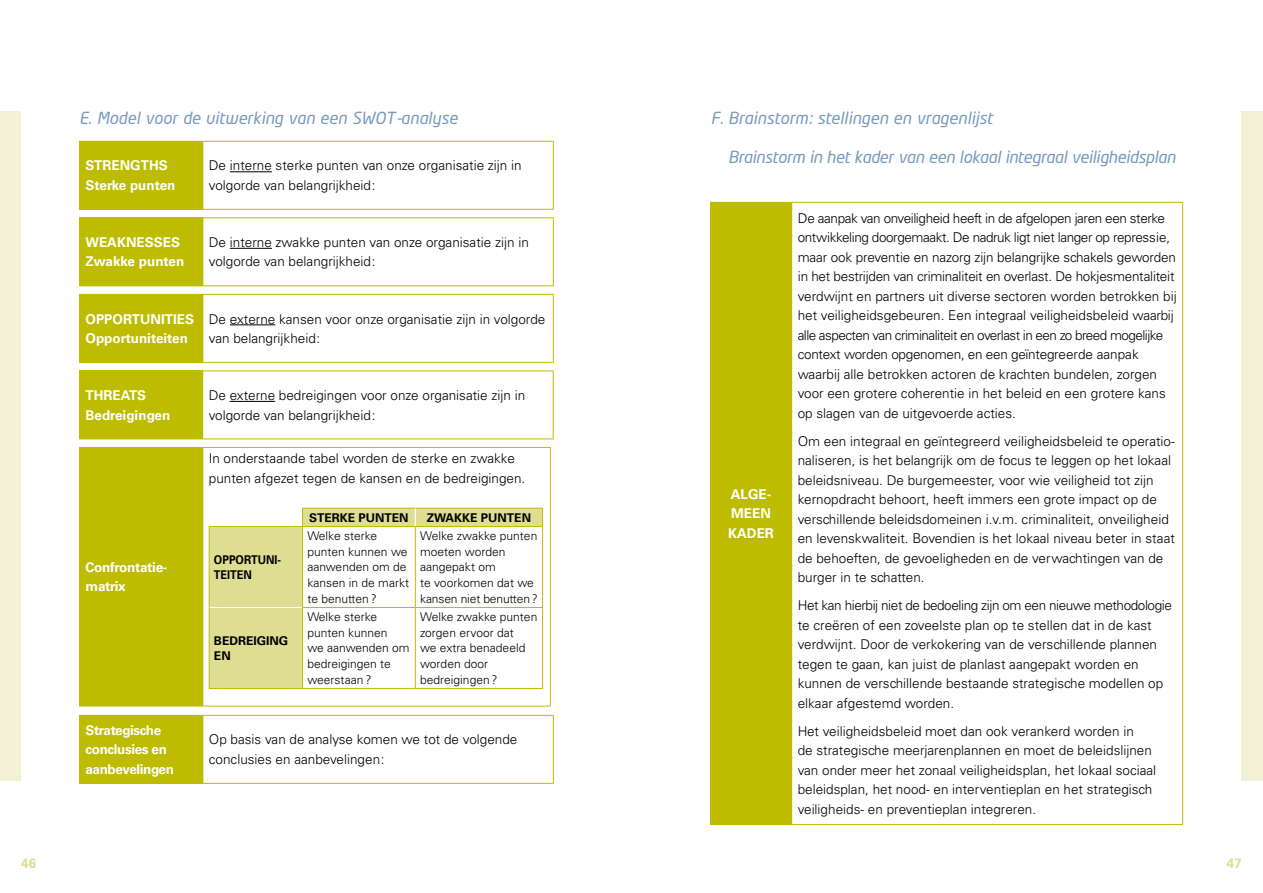
<style>
.page{position:relative;width:1263px;height:893px;background:#fff}
.page>*{position:absolute;margin:0;border:0;box-sizing:border-box;transform-origin:0 0}
.t1{font:italic 16.5px "Neo Tech";color:#779abd}
.t2{font:italic 16.5px "Neo Tech";letter-spacing:-.02em;color:#779abd}
.t3{font:300 13.5px/19.5px "Univers LT Std";color:#000}
.t4{font:300 13.5px/19.5px "Univers LT Std";letter-spacing:-.02em;color:#000}
.t5{font:700 13.5px/19.5px "Univers LT Std";color:#fff}
.t6{font:700 13.5px/19.5px "Univers LT Std";letter-spacing:-.02em;color:#fff}
.t7{font:700 13.5px "Univers LT Std";color:#dfdd91}
.t8{font:300 12px/15.6px "Univers LT Std";color:#000}
.t9{font:700 12px/15.6px "Univers LT Std";color:#000}
.t10{font:700 12px "Univers LT Std";color:#000;scale:.9 1}
</style>
<div class="page">
<div style="left:0;top:111px;width:21px;height:670px;background:#f2f1d5"></div>
<div style="left:1241px;top:111px;width:22px;height:670px;background:#f2f1d5"></div>
<div style="left:80px;top:141px;width:123px;height:68px;background:#bebc00"></div>
<hr style="left:79px;top:141px;width:124px;height:1px;background:#bebc00">
<hr style="left:79px;top:142px;width:1px;height:67px;background:#bebc00">
<hr style="left:79px;top:209px;width:124px;height:1px;background:#bebc00">
<hr style="left:203px;top:141px;width:351px;height:1px;background:#bebc00">
<hr style="left:553px;top:142px;width:1px;height:67px;background:#bebc00">
<hr style="left:203px;top:209px;width:351px;height:1px;background:#bebc00">
<hr style="left:230px;top:171px;width:42px;height:1px;background:#000">
<div style="left:80px;top:715px;width:123px;height:68px;background:#bebc00"></div>
<hr style="left:79px;top:715px;width:124px;height:1px;background:#bebc00">
<hr style="left:79px;top:716px;width:1px;height:67px;background:#bebc00">
<hr style="left:79px;top:783px;width:124px;height:1px;background:#bebc00">
<hr style="left:203px;top:715px;width:351px;height:1px;background:#bebc00">
<hr style="left:553px;top:716px;width:1px;height:67px;background:#bebc00">
<hr style="left:203px;top:783px;width:351px;height:1px;background:#bebc00">
<div style="left:80px;top:218px;width:123px;height:68px;background:#bebc00"></div>
<hr style="left:79px;top:217px;width:124px;height:1px;background:#bebc00">
<hr style="left:79px;top:218px;width:1px;height:67px;background:#bebc00">
<hr style="left:79px;top:285px;width:124px;height:1px;background:#bebc00">
<hr style="left:203px;top:217px;width:351px;height:1px;background:#bebc00">
<hr style="left:553px;top:218px;width:1px;height:67px;background:#bebc00">
<hr style="left:203px;top:285px;width:351px;height:1px;background:#bebc00">
<hr style="left:230px;top:248px;width:42px;height:1px;background:#000">
<div style="left:80px;top:294px;width:123px;height:68px;background:#bebc00"></div>
<hr style="left:79px;top:294px;width:124px;height:1px;background:#bebc00">
<hr style="left:79px;top:295px;width:1px;height:67px;background:#bebc00">
<hr style="left:79px;top:362px;width:124px;height:1px;background:#bebc00">
<hr style="left:203px;top:294px;width:351px;height:1px;background:#bebc00">
<hr style="left:553px;top:295px;width:1px;height:67px;background:#bebc00">
<hr style="left:203px;top:362px;width:351px;height:1px;background:#bebc00">
<hr style="left:230px;top:324px;width:45px;height:1px;background:#000">
<div style="left:80px;top:371px;width:123px;height:68px;background:#bebc00"></div>
<hr style="left:79px;top:370px;width:124px;height:1px;background:#bebc00">
<hr style="left:79px;top:371px;width:1px;height:68px;background:#bebc00">
<hr style="left:79px;top:439px;width:124px;height:1px;background:#bebc00">
<hr style="left:203px;top:370px;width:351px;height:1px;background:#bebc00">
<hr style="left:553px;top:371px;width:1px;height:68px;background:#bebc00">
<hr style="left:203px;top:439px;width:351px;height:1px;background:#bebc00">
<hr style="left:230px;top:401px;width:45px;height:1px;background:#000">
<div style="left:80px;top:447px;width:123px;height:259px;background:#bebc00"></div>
<hr style="left:79px;top:447px;width:124px;height:1px;background:#bebc00">
<hr style="left:79px;top:448px;width:1px;height:258px;background:#bebc00">
<hr style="left:79px;top:706px;width:124px;height:1px;background:#bebc00">
<hr style="left:203px;top:447px;width:348px;height:1px;background:#bebc00">
<hr style="left:550px;top:448px;width:1px;height:258px;background:#bebc00">
<hr style="left:203px;top:706px;width:348px;height:1px;background:#bebc00">
<svg style="left:210px;top:509px;width:332px;height:179px"></svg>
<hr style="left:209px;top:607px;width:93px;height:1px;background:#fff">
<hr style="left:302px;top:527px;width:1px;height:80px;background:#bebc00">
<hr style="left:415px;top:527px;width:1px;height:80px;background:#bebc00">
<hr style="left:542px;top:527px;width:1px;height:80px;background:#bebc00">
<hr style="left:302px;top:607px;width:113px;height:1px;background:#bebc00">
<hr style="left:302px;top:608px;width:1px;height:80px;background:#bebc00">
<hr style="left:415px;top:607px;width:128px;height:1px;background:#bebc00">
<hr style="left:415px;top:608px;width:1px;height:80px;background:#bebc00">
<hr style="left:542px;top:608px;width:1px;height:80px;background:#bebc00">
<hr style="left:303px;top:688px;width:112px;height:1px;background:#bebc00">
<hr style="left:415px;top:688px;width:128px;height:1px;background:#bebc00">
<hr style="left:209px;top:526px;width:94px;height:1px;background:#bebc00">
<hr style="left:209px;top:527px;width:1px;height:80px;background:#bebc00">
<hr style="left:209px;top:607px;width:1px;height:81px;background:#bebc00">
<hr style="left:209px;top:688px;width:94px;height:1px;background:#bebc00">
<hr style="left:302px;top:508px;width:113px;height:1px;background:#bebc00">
<svg style="left:302px;top:508px;width:1px;height:18px"></svg>
<hr style="left:415px;top:508px;width:128px;height:1px;background:#bebc00">
<hr style="left:303px;top:526px;width:112px;height:1px;background:#bebc00">
<hr style="left:415px;top:526px;width:128px;height:1px;background:#bebc00">
<svg style="left:415px;top:508px;width:1px;height:18px"></svg>
<svg style="left:542px;top:508px;width:1px;height:18px"></svg>
<div style="left:710px;top:202px;width:82px;height:623px;background:#bebc00"></div>
<hr style="left:792px;top:202px;width:391px;height:1px;background:#bebc00">
<hr style="left:1182px;top:203px;width:1px;height:621px;background:#bebc00">
<hr style="left:792px;top:824px;width:391px;height:1px;background:#bebc00">
<p class="t1" style="left:79px;top:108px;width:380px">E. Model voor de uitwerking van een SWOT-analyse</p>
<p class="t5" style="left:86px;top:156px;width:91px">Strengths<br>Sterke punten</p>
<p class="t3" style="left:209px;top:156px;width:314px">De interne sterke punten van onze organisatie zijn in volgorde van belangrijkheid:</p>
<p class="t5" style="left:86px;top:233px;width:100px">Weaknesses<br>Zwakke punten</p>
<p class="t3" style="left:209px;top:232px;width:322px">De interne zwakke punten van onze organisatie zijn in volgorde van belangrijkheid:</p>
<p class="t6" style="left:86px;top:309px;width:21px">Opport</p>
<p class="t5" style="left:86px;top:309px;width:104px;text-indent:54px">unities<br>Opportuniteiten</p>
<p class="t3" style="left:209px;top:309px;width:338px">De externe kansen voor onze organisatie zijn in volgorde van belangrijkheid:</p>
<p class="t5" style="left:86px;top:386px;width:86px">Threats<br>Bedreigingen</p>
<p class="t3" style="left:209px;top:385px;width:318px">De externe bedreigingen voor onze organisatie zijn in volgorde van belangrijkheid:</p>
<p class="t6" style="left:86px;top:557px;width:82px">Confrontatie&shy;matrix</p>
<p class="t3" style="left:209px;top:449px;width:315px">I n onderstaande tabel worden de sterke en zwakke punten afgezet tegen de kansen en de bedreigingen.</p>
<p class="t9" style="left:309px;top:510px;width:17px">Ster</p>
<p class="t9" style="left:340px;top:510px;width:45px">ke punten</p>
<p class="t9" style="left:427px;top:510px;width:80px">Zwakke punten</p>
<p class="t10" style="left:214px;top:552px;width:19px">Opport</p>
<p class="t10" style="left:258px;top:552px;width:28px">uni-</p>
<p class="t10" style="left:214px;top:568px;width:8px">teiten</p>
<p class="t8" style="left:307px;top:528px;width:103px">Welke sterke punten kunnen we aanwenden om de kansen in de markt te benutten ?</p>
<p class="t8" style="left:420px;top:528px;width:119px">Welke zwakke punten moeten worden aangepakt om<br>te voorkomen dat we kansen niet benutten ?</p>
<p class="t9" style="left:214px;top:633px;width:16px">Bedreiging&shy;en</p>
<p class="t8" style="left:307px;top:609px;width:104px">Welke sterke punten kunnen<br>we aanwenden om bedreigingen te weerstaan ?</p>
<p class="t8" style="left:420px;top:609px;width:119px">Welke zwakke punten zorgen ervoor dat<br>we extra benadeeld worden door bedreigingen ?</p>
<p class="t6" style="left:86px;top:720px;width:90px">Strategische conclusies en aanbevelingen</p>
<p class="t3" style="left:209px;top:730px;width:310px">Op basis van de analyse komen we tot de volgende conclusies en aanbevelingen:</p>
<p class="t1" style="left:711px;top:108px;width:284px">F. Brainstorm: stellingen en vragenlijst</p>
<p class="t2" style="left:728px;top:147px;width:449px">Brainstorm in het kader van een lokaal integraal veiligheidsplan</p>
<p class="t6" style="left:731px;top:484px;width:19px">Alge</p>
<p class="t6" style="left:767px;top:484px;width:6px">-</p>
<p class="t6" style="left:728px;top:504px;width:20px">meen kader</p>
<p class="t4" style="left:798px;top:208px;width:380px">De aanpak van onveiligheid heeft in de afgelopen jaren een sterke ontwikkeling doorgemaakt. De nadruk ligt niet langer op repressie, maar ook preventie en nazorg zijn belangrijke schakels geworden in het bestrijden van criminaliteit en overlast. De hokjesmentaliteit verdwijnt en partners uit diverse sectoren worden betrokken bij het veiligheidsgebeuren. Een integraal veiligheidsbeleid waarbij alle aspecten van criminaliteit en overlast in een zo breed mogelijke context worden opgenomen, en een geïntegreerde aanpak waarbij alle betrokken actoren de krachten bundelen, zorgen voor een grotere coherentie in het beleid en een grotere kans op slagen van de uitgevoerde acties.</p>
<p class="t3" style="left:798px;top:431px;width:379px">Om een integraal en geïntegreerd veiligheidsbeleid te operatio&shy;naliseren, is het belangrijk om de focus te leggen op het lokaal beleidsniveau. De burgemeester, voor wie veiligheid tot zijn kernopdracht behoort, heeft immers een grote impact op de verschillende beleidsdomeinen i.v. m. criminaliteit, onveiligheid en levenskwaliteit. Bovendien is het lokaal niveau beter in staat de behoeften, de gevoeligheden en de verwachtingen van de burger in te schatten.</p>
<p class="t3" style="left:798px;top:596px;width:376px">Het kan hierbij niet de bedoeling zijn om een nieuwe methodologie te creëren of een zoveelste plan op te stellen dat in de kast verdwijnt. Door de verkokering van de verschillende plannen tegen te gaan, kan juist de planlast aangepakt worden en kunnen de verschillende bestaande strategische modellen op elkaar afgestemd worden.</p>
<p class="t3" style="left:798px;top:721px;width:360px">Het veiligheidsbeleid moet dan ook verankerd worden in<br>de strategische meerjarenplannen en moet de beleidslijnen van onder meer het zonaal veiligheidsplan, het lokaal sociaal beleidsplan, het nood- en interventieplan en het strategisch veiligheids- en preventieplan integreren.</p>
<p class="t7" style="left:21px;top:855px;width:17px">46</p>
<p class="t7" style="left:1227px;top:855px;width:17px">47</p>
</div>
